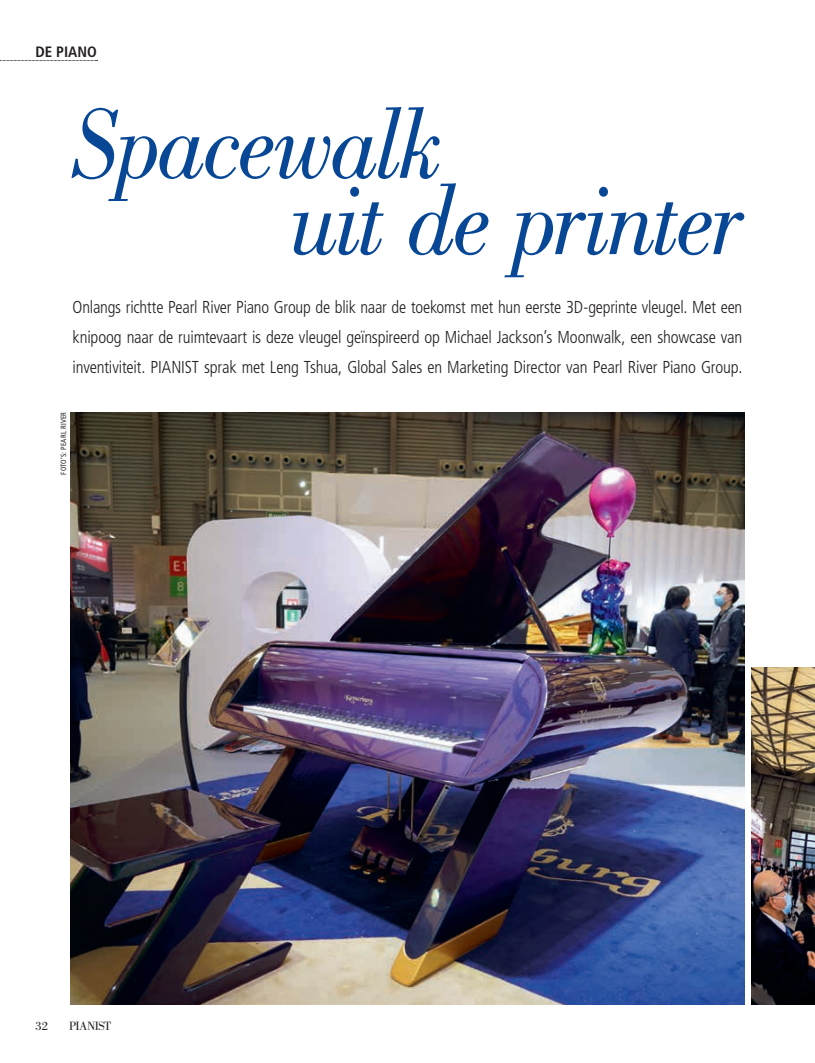
<style>
.page{position:relative;width:815px;height:1063px;background:#fff}
.page>*{position:absolute;margin:0;border:0;box-sizing:border-box;transform-origin:0 0}
.t1{font:italic 102.5px/76.2px "Bodoni Std";letter-spacing:-.035em;color:#074795;scale:.95 1}
.t2{font:300 condensed 17.25px/30px "Frutiger LT Std";letter-spacing:-.01em;color:#231f20;text-align:justify}
.t3{font:700 condensed 15px "Frutiger LT Std";color:#231f20}
.t4{font:12.5px "Bodoni Std";letter-spacing:-.04em;color:#231f20}
.t5{font:condensed 7.5px "Frutiger LT Std";letter-spacing:.02em;color:#231f20;scale:.96 1}
</style>
<div class="page">
<svg style="left:0;top:60px;width:98px;height:1px"></svg>
<img style="left:71px;top:412px;width:673px;height:592px">
<img style="left:751px;top:668px;width:64px;height:336px">
<p class="t3" style="left:35px;top:43px;width:63px">DE PIANO</p>
<h1 class="t1" style="left:290px;top:107px;width:480px;text-indent:-219px">Spacewalk<br>uit de printer</h1>
<p class="t2" style="left:73px;top:292px;width:671px">Onlangs richtte Pearl River Piano Group de blik naar de toekomst met hun eerste 3D-geprinte vleugel. Met een knipoog naar de ruimtevaart is deze vleugel geïnspireerd op Michael Jackson’s Moonwalk, een showcase van inventiviteit. PIANIST sprak met Leng Tshua, Global Sales en Marketing Director van Pearl River Piano Group.</p>
<p class="t5" style="left:59px;top:475px;width:67px;rotate:-90deg">FOTO’S: PEARL RIVER</p>
<p class="t4" style="left:35px;top:1019px;width:14px">32</p>
<p class="t4" style="left:69px;top:1019px;width:44px">PIANIST</p>
</div>
